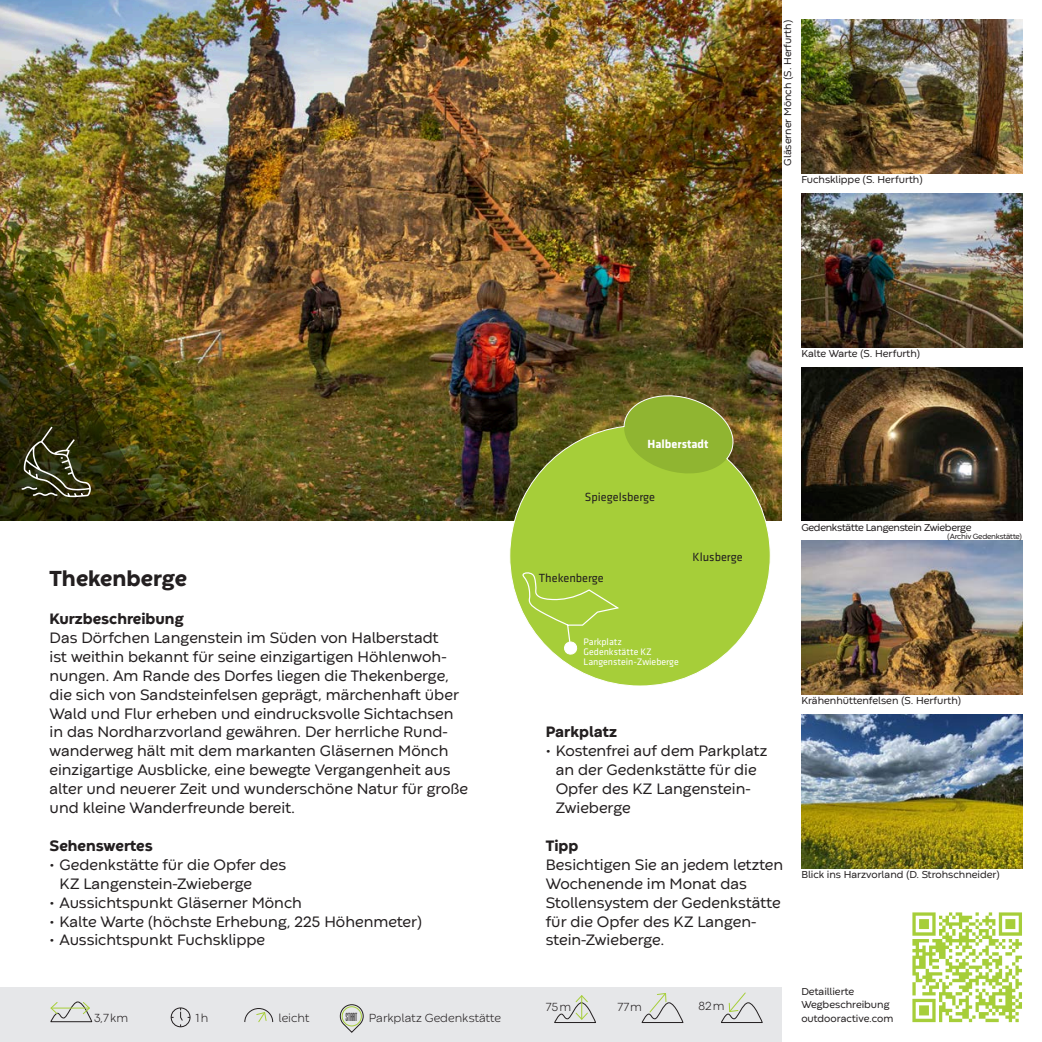
<style>
.page{position:relative;width:1042px;height:1042px;background:#fff}
.page>*{position:absolute;margin:0;border:0;box-sizing:border-box;transform-origin:0 0}
.t1{font:800 22.75px "Codec Warm";color:#231f20}
.t2{font:15.75px/18.9px "Codec Warm";color:#231f20}
.t3{font:800 15.75px "Codec Warm";color:#231f20}
.t4{font:300 12.25px "Codec Warm";color:#231f20}
.t5{font:12.25px "Klavika";color:#231f20}
.t6{font:700 12.25px "Klavika";color:#fff}
.t7{font:12.25px "Baucher Got URW";letter-spacing:-.02em;color:#231f20}
.t8{font:10.5px/13.7px "Codec Warm";letter-spacing:-.005em;color:#231f20}
.t9{font:10.5px "Codec Warm";letter-spacing:-.03em;color:#231f20}
.t10{font:9.8px/9.8px "Klavika";color:#fff}
.t11{font:7.88px "Codec Warm";letter-spacing:-.03em;color:#231f20}
</style>
<div class="page">
<img style="left:0;top:0;width:781px;height:521px">
<img style="left:801px;top:20px;width:221px;height:154px">
<img style="left:801px;top:193px;width:221px;height:154px">
<img style="left:801px;top:367px;width:221px;height:154px">
<img style="left:801px;top:541px;width:221px;height:153px">
<img style="left:801px;top:714px;width:221px;height:154px">
<img style="left:912px;top:912px;width:110px;height:111px">
<div style="left:0;top:987px;width:781px;height:55px;background:#e6e7e9"></div>
<svg style="left:554px;top:995px;width:42px;height:28px"></svg>
<svg style="left:641px;top:993px;width:43px;height:30px"></svg>
<svg style="left:721px;top:992px;width:42px;height:31px"></svg>
<div style="left:171px;top:1007px;width:19px;height:20px;border:1px solid #231f20;border-radius:50%"></div>
<svg style="left:180px;top:1008px;width:10px;height:19px"></svg>
<svg style="left:244px;top:1008px;width:30px;height:15px"></svg>
<svg style="left:339px;top:1004px;width:25px;height:29px"></svg>
<div style="left:342px;top:1006px;width:20px;height:20px;border:1px solid #a6ce39;border-radius:50%"></div>
<img style="left:0;top:229px;width:164px;height:292px">
<svg style="left:21px;top:426px;width:70px;height:71px;background:#424327"></svg>
<svg style="left:50px;top:1001px;width:43px;height:21px"></svg>
<svg style="left:509px;top:390px;width:262px;height:296px;background:#9fb948"></svg>
<svg style="left:521px;top:570px;width:100px;height:85px;background:#b2d455"></svg>
<p class="t8" style="left:780px;top:166px;width:147px;rotate:-90deg">Gläserner Mönch (S. Herfurth)</p>
<p class="t8" style="left:801px;top:172px;width:123px">Fuchsklippe (S. Herfurth)</p>
<h1 class="t1" style="left:50px;top:562px;width:139px">Thekenberge</h1>
<p class="t3" style="left:50px;top:607px;width:135px">Kurzbeschreibung</p>
<p class="t2" style="left:50px;top:627px;width:420px">Das Dörfchen Langenstein im Süden von Halberstadt<br>ist weithin bekannt für seine einzigartigen Höhlenwoh&shy;nungen. Am Rande des Dorfes liegen die Thekenberge, die sich von Sandsteinfelsen geprägt, märchenhaft über Wald und Flur erheben und eindrucksvolle Sichtachsen in das Nordharzvorland gewähren. Der herrliche Rund&shy;wanderweg hält mit dem markanten Gläsernen Mönch einzigartige Ausblicke, eine bewegte Vergangenheit aus alter und neuerer Zeit und wunderschöne Natur für große und kleine Wanderfreunde bereit.</p>
<p class="t3" style="left:50px;top:834px;width:105px">Sehenswertes</p>
<p class="t2" style="left:60px;top:854px;width:228px;text-indent:-10px">• Gedenkstätte für die Opfer des<br>KZ Langenstein-Zwieberge</p>
<p class="t2" style="left:50px;top:892px;width:254px">• Aussichtspunkt Gläserner Mönch</p>
<p class="t2" style="left:50px;top:911px;width:374px">• Kalte Warte (höchste Erhebung, 225 Höhenmeter)</p>
<p class="t2" style="left:50px;top:929px;width:217px">• Aussichtspunkt Fuchsklippe</p>
<p class="t4" style="left:94px;top:1010px;width:36px">3,7km</p>
<p class="t4" style="left:196px;top:1010px;width:14px">1h</p>
<p class="t4" style="left:279px;top:1010px;width:33px">leicht</p>
<p class="t7" style="left:346px;top:1010px;width:13px">START</p>
<p class="t4" style="left:369px;top:1010px;width:134px">Parkplatz Gedenkstätte</p>
<p class="t8" style="left:801px;top:346px;width:121px">Kalte Warte (S. Herfurth)</p>
<p class="t6" style="left:647px;top:437px;width:62px">Halberstadt</p>
<p class="t5" style="left:585px;top:490px;width:72px">Spiegelsberge</p>
<p class="t5" style="left:539px;top:571px;width:67px">Thekenberge</p>
<p class="t5" style="left:692px;top:551px;width:52px">Klusberge</p>
<p class="t9" style="left:801px;top:520px;width:172px">Gedenkstätte Langenstein Zwieberge</p>
<p class="t11" style="left:947px;top:530px;width:76px">(Archiv Gedenkstätte)</p>
<p class="t10" style="left:583px;top:637px;width:97px">Parkplatz<br>Gedenkstätte KZ<br>Langenstein-Zwieberge</p>
<p class="t3" style="left:546px;top:721px;width:73px">Parkplatz</p>
<p class="t2" style="left:556px;top:740px;width:213px;text-indent:-10px">• Kostenfrei auf dem Parkplatz an der Gedenkstätte für die<br>Opfer des KZ Langenstein-<br>Zwieberge</p>
<p class="t3" style="left:546px;top:834px;width:34px">Tipp</p>
<p class="t2" style="left:546px;top:854px;width:239px">Besichtigen Sie an jedem letzten<br>Wochenende im Monat das<br>Stollensystem der Gedenkstätte für die Opfer des KZ Langen&shy;stein-Zwieberge.</p>
<p class="t4" style="left:546px;top:999px;width:27px">75m</p>
<p class="t4" style="left:617px;top:999px;width:26px">77m</p>
<p class="t4" style="left:698px;top:997px;width:28px">82m</p>
<p class="t8" style="left:801px;top:693px;width:161px">Krähenhüttenfelsen (S. Herfurth)</p>
<p class="t8" style="left:801px;top:867px;width:200px">Blick ins Harzvorland (D. Strohschneider)</p>
<p class="t8" style="left:801px;top:983px;width:94px">Detaillierte<br>Wegbeschreibung outdooractive.com</p>
</div>
